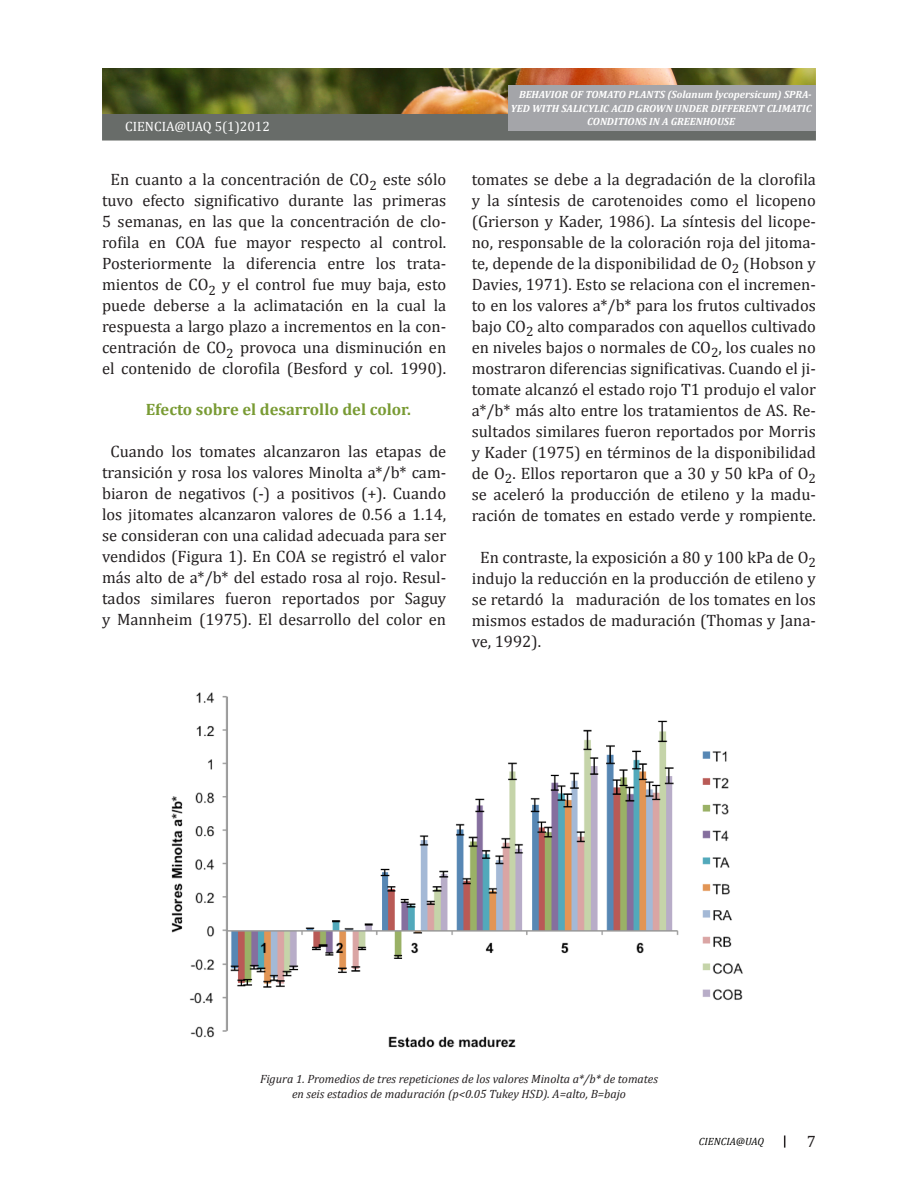
<style>
.page{position:relative;width:918px;height:1188px;background:#fff}
.page>*{position:absolute;margin:0;border:0;box-sizing:border-box;transform-origin:0 0}
.estilo_principal{font:16.5px/21px "Cambria";color:#231f20;text-align:center}
.estilo_principal-2{font:700 16.5px "Cambria";color:#799b34}
.t1{font:13.5px "Cambria";color:#fff}
.figuras{font:italic 12px/14.4px "Cambria";color:#231f20;text-align:center}
.estilo_principal-3{font:italic 700 10.5px "Cambria";color:#fff}
.t2{font:italic 10.5px "Cambria";color:#050503}
</style>
<div class="page">
<svg style="left:784px;top:1135px;width:1px;height:13px"></svg>
<div style="left:102px;top:114px;width:714px;height:27px;background:#686c69"></div>
<img style="left:102px;top:68px;width:714px;height:46px">
<div style="left:508px;top:85px;width:308px;height:46px;background:#a4a5a9"></div>
<img style="left:171px;top:692px;width:572px;height:356px">
<p class="t1" style="left:125px;top:118px;width:146px">CIENCIA@UAQ 5(1)2012</p>
<p class="estilo_principal" style="left:102px;top:169px;width:346px">En cuanto a la concentración de CO<sub>2</sub> este sólo tuvo efecto significativo durante las primeras 5 semanas, en las que la concentración de clo&shy;rofila en COA fue mayor respecto al control.<br>Posteriormente la diferencia entre los trata&shy;mientos de CO<sub>2</sub> y el control fue muy baja, esto puede deberse a la aclimatación en la cual la respuesta a largo plazo a incrementos en la con&shy;centración de CO<sub>2</sub> provoca una disminución en el contenido de clorofila (Besford y col. 1990).</p>
<p class="estilo_principal-2" style="left:146px;top:398px;width:267px">Efecto sobre el desarrollo del color.</p>
<p class="estilo_principal" style="left:102px;top:441px;width:346px">Cuando los tomates alcanzaron las etapas de transición y rosa los valores Minolta a*/b* cam&shy;biaron de negativos (-) a positivos (+). Cuando los jitomates alcanzaron valores de 0.56 a 1.14, se consideran con una calidad adecuada para ser vendidos (Figura 1). En COA se registró el valor más alto de a*/b* del estado rosa al rojo. Resul&shy;tados similares fueron reportados por Saguy y Mannheim (1975). El desarrollo del color en</p>
<p class="estilo_principal-3" style="left:519px;top:87px;width:294px">BEHAVIOR OF TOMATO PLANTS (Solanum lycopersicum) SPRA-</p>
<p class="estilo_principal-3" style="left:511px;top:101px;width:302px">YED WITH SALICYLIC ACID GROWN UNDER DIFFERENT CLIMATIC</p>
<p class="estilo_principal-3" style="left:587px;top:114px;width:149px">CONDITIONS IN A GREENHOUSE</p>
<p class="estilo_principal" style="left:472px;top:169px;width:346px;text-align:justify">tomates se debe a la degradación de la clorofila y la síntesis de carotenoides como el licopeno (Grierson y Kader, 1986). La síntesis del licope&shy;no, responsable de la coloración roja del jitoma&shy;te, depende de la disponibilidad de O<sub>2</sub> (Hobson y Davies, 1971). Esto se relaciona con el incremen&shy;to en los valores a*/b* para los frutos cultivados bajo CO<sub>2</sub> alto comparados con aquellos cultivado en niveles bajos o normales de CO<sub>2</sub>, los cuales no mostraron diferencias significativas. Cuando el ji&shy;tomate alcanzó el estado rojo T1 produjo el valor a*/b* más alto entre los tratamientos de AS. Re&shy;sultados similares fueron reportados por Morris y Kader (1975) en términos de la disponibilidad de O<sub>2</sub>. Ellos reportaron que a 30 y 50 kPa of O<sub>2 </sub>se aceleró la producción de etileno y la madu&shy;ración de tomates en estado verde y rompiente.</p>
<p class="estilo_principal" style="left:472px;top:547px;width:346px;text-align:justify;text-indent:9px">En contraste, la exposición a 80 y 100 kPa de O<sub>2 </sub>indujo la reducción en la producción de etileno y se retardó la maduración de los tomates en los mismos estados de maduración (Thomas y Jana&shy;ve, 1992).</p>
<p class="figuras" style="left:260px;top:1072px;width:399px">Figura 1. Promedios de tres repeticiones de los valores Minolta a*/b* de tomates en seis estadios de maduración (p&lt;0.05 Tukey HSD). A=alto, B=bajo</p>
<p class="t2" style="left:699px;top:1134px;width:67px">CIENCIA@UAQ</p>
<p class="estilo_principal" style="left:807px;top:1131px;width:11px">7</p>
</div>
